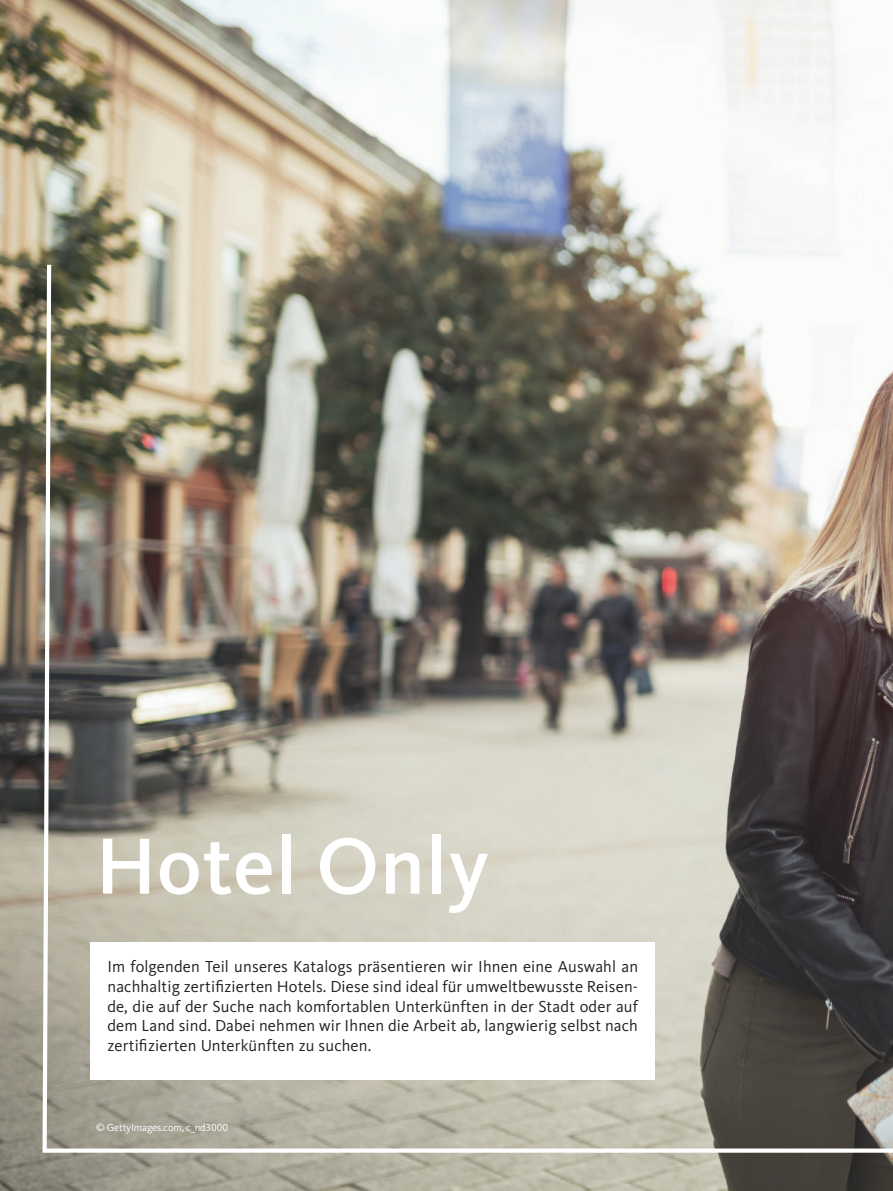
<style>
.page{position:relative;width:893px;height:1191px;background:#fff}
.page>*{position:absolute;margin:0;border:0;box-sizing:border-box;transform-origin:0 0}
.t1{font:500 82.5px "Kievit Pro";letter-spacing:.01em;color:#fff}
.t2{font:16.5px/19.8px "Kievit Pro";letter-spacing:.01em;color:#231f20;text-align:justify}
.t3{font:10.5px "Kievit Pro";letter-spacing:-.01em;color:#fff}
</style>
<div class="page">
<img style="left:0;top:0;width:893px;height:1191px">
<img style="left:40px;top:89px;width:853px;height:1065px">
<div style="left:90px;top:942px;width:565px;height:137px;background:#fff"></div>
<h1 class="t1" style="left:96px;top:834px;width:395px">Hotel Only</h1>
<p class="t2" style="left:107px;top:958px;width:532px">Im folgenden Teil unseres Katalogs präsentieren wir Ihnen eine Auswahl an nachhaltig zertifizierten Hotels. Diese sind ideal für umweltbewusste Reisen&shy;de, die auf der Suche nach komfortablen Unterkünften in der Stadt oder auf dem Land sind. Dabei nehmen wir Ihnen die Arbeit ab, langwierig selbst nach zertifizierten Unterkünften zu suchen.</p>
<p class="t3" style="left:96px;top:1123px;width:134px">© GettyImages.com, c_nd3000</p>
</div>
